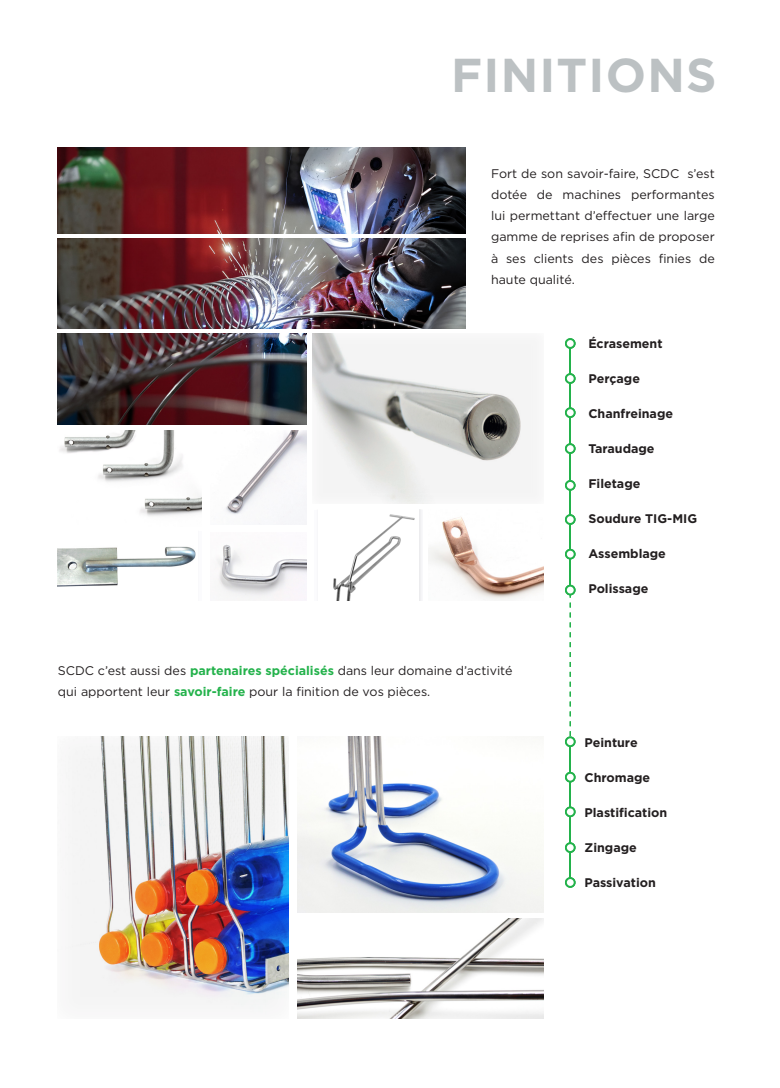
<style>
.page{position:relative;width:780px;height:1088px;background:#fff}
.page>*{position:absolute;margin:0;border:0;box-sizing:border-box;transform-origin:0 0}
.t1{font:700 47.5px "Gotham";letter-spacing:.025em;color:#bcc1c3}
.t2{font:12.5px/21.2px "Gotham";color:#231f20;text-align:justify}
.t3{font:700 12.5px "Gotham";color:#231f20}
.s1{font-weight:700;color:#23b24b}
</style>
<div class="page">
<div style="left:57px;top:735px;width:232px;height:284px;background:#231f20;opacity:.05"></div>
<img style="left:298px;top:736px;width:245px;height:177px">
<div style="left:312px;top:331px;width:232px;height:173px;background:#231f20;opacity:.05"></div>
<img style="left:58px;top:148px;width:407px;height:86px">
<img style="left:58px;top:238px;width:407px;height:91px">
<img style="left:58px;top:334px;width:248px;height:90px">
<div style="left:316px;top:510px;width:106px;height:91px;background:#f3f3f5"></div>
<img style="left:318px;top:510px;width:100px;height:91px">
<img style="left:226px;top:431px;width:80px;height:93px">
<img style="left:217px;top:544px;width:89px;height:57px">
<img style="left:58px;top:546px;width:138px;height:41px">
<img style="left:428px;top:517px;width:115px;height:83px">
<img style="left:298px;top:918px;width:245px;height:100px">
<img style="left:59px;top:431px;width:142px;height:85px">
<svg style="left:569px;top:595px;width:2px;height:141px"></svg>
<hr style="left:569px;top:343px;width:2px;height:248px;background:#23b24b">
<div style="left:566px;top:339px;width:8px;height:9px;background:#fff;border-radius:50%"></div>
<div style="left:565px;top:338px;width:10px;height:11px;border:2px solid #23b24b;border-radius:50%"></div>
<div style="left:566px;top:374px;width:8px;height:9px;background:#fff;border-radius:50%"></div>
<div style="left:565px;top:373px;width:10px;height:11px;border:2px solid #23b24b;border-radius:50%"></div>
<div style="left:566px;top:515px;width:8px;height:9px;background:#fff;border-radius:50%"></div>
<div style="left:565px;top:514px;width:10px;height:11px;border:2px solid #23b24b;border-radius:50%"></div>
<div style="left:566px;top:408px;width:8px;height:9px;background:#fff;border-radius:50%"></div>
<div style="left:565px;top:407px;width:10px;height:11px;border:2px solid #23b24b;border-radius:50%"></div>
<div style="left:566px;top:444px;width:8px;height:9px;background:#fff;border-radius:50%"></div>
<div style="left:565px;top:443px;width:10px;height:11px;border:2px solid #23b24b;border-radius:50%"></div>
<div style="left:566px;top:550px;width:8px;height:8px;background:#fff;border-radius:50%"></div>
<div style="left:565px;top:549px;width:10px;height:10px;border:2px solid #23b24b;border-radius:50%"></div>
<div style="left:566px;top:481px;width:8px;height:9px;background:#fff;border-radius:50%"></div>
<div style="left:565px;top:480px;width:10px;height:11px;border:2px solid #23b24b;border-radius:50%"></div>
<div style="left:566px;top:586px;width:8px;height:8px;background:#fff;border-radius:50%"></div>
<div style="left:565px;top:585px;width:10px;height:10px;border:2px solid #23b24b;border-radius:50%"></div>
<hr style="left:569px;top:737px;width:2px;height:35px;background:#23b24b">
<hr style="left:569px;top:773px;width:2px;height:107px;background:#23b24b">
<div style="left:566px;top:737px;width:8px;height:9px;background:#fff;border-radius:50%"></div>
<div style="left:565px;top:736px;width:10px;height:11px;border:2px solid #23b24b;border-radius:50%"></div>
<div style="left:566px;top:773px;width:8px;height:8px;background:#fff;border-radius:50%"></div>
<div style="left:565px;top:772px;width:10px;height:10px;border:2px solid #23b24b;border-radius:50%"></div>
<div style="left:566px;top:807px;width:8px;height:9px;background:#fff;border-radius:50%"></div>
<div style="left:565px;top:806px;width:10px;height:11px;border:2px solid #23b24b;border-radius:50%"></div>
<div style="left:566px;top:843px;width:8px;height:9px;background:#fff;border-radius:50%"></div>
<div style="left:565px;top:842px;width:10px;height:11px;border:2px solid #23b24b;border-radius:50%"></div>
<div style="left:565px;top:877px;width:10px;height:11px;border:2px solid #23b24b;border-radius:50%"></div>
<p class="t1" style="left:451px;top:44px;width:267px">FINITIONS</p>
<p class="t2" style="left:491px;top:162px;width:225px">Fort de son savoir-faire, SCDC s’est dotée de machines performantes lui permettant d’effectuer une large gamme de reprises afin de proposer à ses clients des pièces finies de haute qualité.</p>
<p class="t2" style="left:58px;top:659px;width:456px">SCDC c’est aussi des <span class="s1">partenaires spécialisés</span> dans leur domaine d’activité qui apportent leur <span class="s1">savoir-faire</span> pour la finition de vos pièces.</p>
<p class="t3" style="left:588px;top:336px;width:76px">Écrasement</p>
<p class="t3" style="left:588px;top:371px;width:53px">Perçage</p>
<p class="t3" style="left:588px;top:406px;width:86px">Chanfreinage</p>
<p class="t3" style="left:588px;top:441px;width:68px">Taraudage</p>
<p class="t3" style="left:588px;top:476px;width:54px">Filetage</p>
<p class="t3" style="left:588px;top:511px;width:110px">Soudure TIG-MIG</p>
<p class="t3" style="left:588px;top:546px;width:79px">Assemblage</p>
<p class="t3" style="left:588px;top:581px;width:62px">Polissage</p>
<p class="t3" style="left:584px;top:734px;width:55px">Peinture</p>
<p class="t3" style="left:584px;top:769px;width:67px">Chromage</p>
<p class="t3" style="left:584px;top:804px;width:84px">Plastification</p>
<p class="t3" style="left:584px;top:839px;width:54px">Zingage</p>
<p class="t3" style="left:584px;top:874px;width:73px">Passivation</p>
</div>
